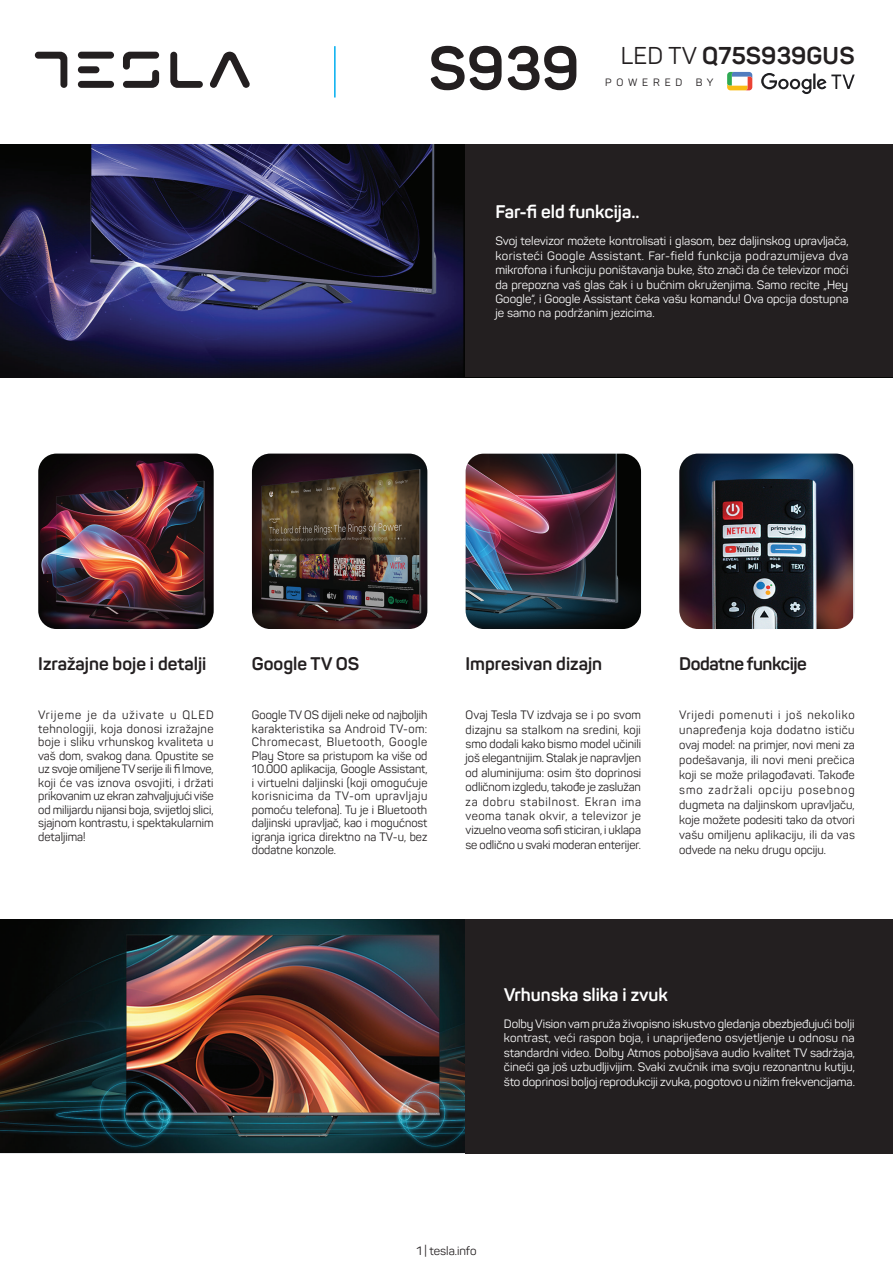
<style>
.page{position:relative;width:893px;height:1263px;background:#fff}
.page>*{position:absolute;margin:0;border:0;box-sizing:border-box;transform-origin:0 0}
.Serija{font:700 60px "Panton";color:#231f20}
.Oznaka_modela{font:700 24px "Panton";letter-spacing:.005em;color:#231f20}
.t1{font:700 18px "Panton";color:#231f20}
.t2{font:700 18px "Panton";color:#fff}
.t3{font:700 18px "Panton";letter-spacing:-.025em;color:#231f20}
.t4{font:12px/13.5px "Panton";color:#231f20;text-align:justify}
.t5{font:12px/14.4px "Panton";letter-spacing:-.005em;color:#fff;text-align:justify}
.t6{font:12px/13.5px "Panton";color:#231f20;text-align:justify;scale:.96 1}
.Powerd_by{font:10.5px "Panton";letter-spacing:.46em;color:#231f20}
.s1{font-weight:400}
</style>
<div class="page">
<img style="left:252px;top:454px;width:175px;height:175px">
<img style="left:466px;top:454px;width:175px;height:175px">
<img style="left:38px;top:454px;width:176px;height:175px">
<img style="left:679px;top:454px;width:174px;height:175px">
<img style="left:0;top:145px;width:466px;height:232px">
<div style="left:466px;top:145px;width:427px;height:232px;background:#231f20"></div>
<img style="left:0;top:919px;width:466px;height:233px">
<div style="left:466px;top:919px;width:427px;height:234px;background:#231f20"></div>
<svg style="left:210px;top:52px;width:40px;height:36px"></svg>
<svg style="left:35px;top:52px;width:32px;height:36px"></svg>
<svg style="left:123px;top:52px;width:36px;height:36px"></svg>
<svg style="left:170px;top:52px;width:33px;height:36px"></svg>
<div style="left:78px;top:52px;width:36px;height:7px;background:#231f20;border-radius:3px"></div>
<div style="left:78px;top:66px;width:21px;height:7px;background:#231f20;border-radius:3px"></div>
<div style="left:78px;top:81px;width:36px;height:7px;background:#231f20;border-radius:3px"></div>
<hr style="left:334px;top:46px;width:2px;height:51px;background:#00aeef">
<svg style="left:761px;top:73px;width:94px;height:21px"></svg>
<svg style="left:727px;top:72px;width:25px;height:18px"></svg>
<p class="Serija" style="left:428px;top:31px;width:153px">S939</p>
<p class="Oznaka_modela" style="left:621px;top:41px;width:235px"><span class="s1">LED TV</span> Q75S939GUS</p>
<p class="Powerd_by" style="left:605px;top:76px;width:79px">POWERED</p>
<p class="Powerd_by" style="left:696px;top:76px;width:19px">B Y</p>
<p class="t2" style="left:495px;top:201px;width:146px">Far-fi eld funkcija..</p>
<p class="t5" style="left:495px;top:234px;width:355px">Svoj televizor možete kontrolisati i glasom, bez daljinskog upravljača, koristeći Google Assistant. Far-field funkcija podrazumijeva dva mikrofona i funkciju poništavanja buke, što znači da će televizor moći da prepozna vaš glas čak i u bučnim okruženjima. Samo recite „Hey Google“, i Google Assistant čeka vašu komandu! Ova opcija dostupna je samo na podržanim jezicima.</p>
<p class="t1" style="left:38px;top:652px;width:170px">Izražajne boje i detalji</p>
<p class="t4" style="left:38px;top:708px;width:177px">Vrijeme je da uživate u QLED tehnologiji, koja donosi izražajne boje i sliku vrhunskog kvaliteta u vaš dom, svakog dana. Opustite se uz svoje omiljene TV serije ili fi lmove, koji će vas iznova osvojiti, i držati prikovanim uz ekran zahvaljujući više od milijardu nijansi boja, svijetloj slici, sjajnom kontrastu, i spektakularnim detaljima!</p>
<p class="t1" style="left:252px;top:652px;width:109px">Google TV OS</p>
<p class="t6" style="left:252px;top:708px;width:184px">Google TV OS dijeli neke od najboljih karakteristika sa Android TV-om:<br>Chromecast, Bluetooth, Google Play Store sa pristupom ka više od 10.000 aplikacija, Google Assistant, i virtuelni daljinski (koji omogućuje korisnicima da TV-om upravljaju pomoću telefona). Tu je i Bluetooth daljinski upravljač, kao i mogućnost igranja igrica direktno na TV-u, bez dodatne konzole.</p>
<p class="t1" style="left:466px;top:652px;width:138px">Impresivan dizajn</p>
<p class="t4" style="left:466px;top:708px;width:177px;line-height:14.4px">Ovaj Tesla TV izdvaja se i po svom dizajnu sa stalkom na sredini, koji smo dodali kako bismo model učinili još elegantnijim. Stalak je napravljen od aluminijuma: osim što doprinosi odličnom izgledu, takođe je zaslužan za dobru stabilnost. Ekran ima veoma tanak okvir, a televizor je vizuelno veoma sofi sticiran, i uklapa se odlično u svaki moderan enterijer.</p>
<p class="t3" style="left:679px;top:652px;width:129px">Dodatne funkcije</p>
<p class="t4" style="left:679px;top:707px;width:177px;line-height:15px">Vrijedi pomenuti i još nekoliko unapređenja koja dodatno ističu ovaj model: na primjer, novi meni za podešavanja, ili novi meni prečica koji se može prilagođavati. Takođe smo zadržali opciju posebnog dugmeta na daljinskom upravljaču, koje možete podesiti tako da otvori vašu omiljenu aplikaciju, ili da vas odvede na neku drugu opciju.</p>
<p class="t2" style="left:504px;top:983px;width:165px">Vrhunska slika i zvuk</p>
<p class="t5" style="left:504px;top:1016px;width:353px">Dolby Vision vam pruža živopisno iskustvo gledanja obezbjeđujući bolji kontrast, veći raspon boja, i unaprijeđeno osvjetljenje u odnosu na standardni video. Dolby Atmos poboljšava audio kvalitet TV sadržaja, čineći ga još uzbudljivijim. Svaki zvučnik ima svoju rezonantnu kutiju, što doprinosi boljoj reprodukciji zvuka, pogotovo u nižim frekvencijama.</p>
<p class="t4" style="left:416px;top:1244px;width:62px">1 | tesla.info</p>
</div>
